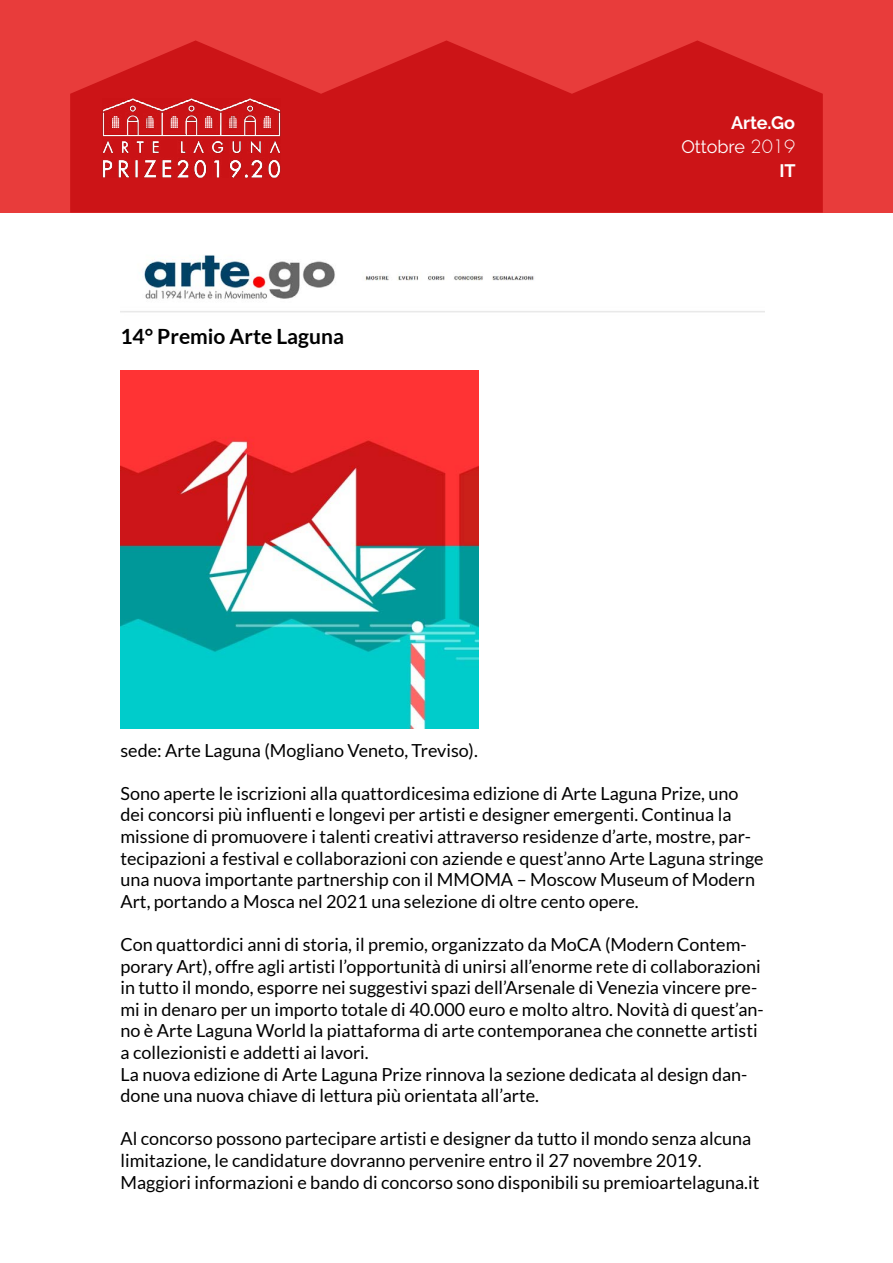
<style>
.page{position:relative;width:893px;height:1263px;background:#fff}
.page>*{position:absolute;margin:0;border:0;box-sizing:border-box;transform-origin:0 0}
.t1{font:700 21px "Lato";color:#000}
.t2{font:18px/21.6px "Lato";color:#000}
.t3{font:700 18px/24px "Raleway";color:#fff;text-align:right}
.s1{font-weight:400}
.s2{font-family:"Futura";font-weight:300}
</style>
<div class="page">
<div style="left:0;top:0;width:893px;height:213px;background:#e83c3b"></div>
<svg style="left:70px;top:40px;width:753px;height:173px;fill:#cc1417"></svg>
<img style="left:102px;top:99px;width:179px;height:78px">
<img style="left:120px;top:255px;width:644px;height:58px">
<img style="left:120px;top:371px;width:358px;height:358px">
<p class="t1" style="left:120px;top:325px;width:225px">14° Premio Arte Laguna</p>
<p class="t3" style="left:681px;top:111px;width:116px">Arte.Go<br><span class="s1">Ottobre</span> <span class="s2">2019<br></span>IT</p>
<p class="t2" style="left:120px;top:739px;width:359px">sede: Arte Laguna (Mogliano Veneto, Treviso).</p>
<p class="t2" style="left:120px;top:782px;width:645px">Sono aperte le iscrizioni alla quattordicesima edizione di Arte Laguna Prize, uno dei concorsi più influenti e longevi per artisti e designer emergenti. Continua la missione di promuovere i talenti creativi attraverso residenze d’arte, mostre, par&shy;tecipazioni a festival e collaborazioni con aziende e quest’anno Arte Laguna stringe una nuova importante partnership con il MMOMA – Moscow Museum of Modern Art, portando a Mosca nel 2021 una selezione di oltre cento opere.</p>
<p class="t2" style="left:120px;top:933px;width:645px">Con quattordici anni di storia, il premio, organizzato da MoCA (Modern Contem&shy;porary Art), offre agli artisti l’opportunità di unirsi all’enorme rete di collaborazioni in tutto il mondo, esporre nei suggestivi spazi dell’Arsenale di Venezia vincere pre&shy;mi in denaro per un importo totale di 40.000 euro e molto altro. Novità di quest’an&shy;no è Arte Laguna World la piattaforma di arte contemporanea che connette artisti a collezionisti e addetti ai lavori.<br>La nuova edizione di Arte Laguna Prize rinnova la sezione dedicata al design dan&shy;done una nuova chiave di lettura più orientata all’arte.</p>
<p class="t2" style="left:120px;top:1128px;width:640px">Al concorso possono partecipare artisti e designer da tutto il mondo senza alcuna limitazione, le candidature dovranno pervenire entro il 27 novembre 2019.<br>Maggiori informazioni e bando di concorso sono disponibili su premioartelaguna.it</p>
</div>
